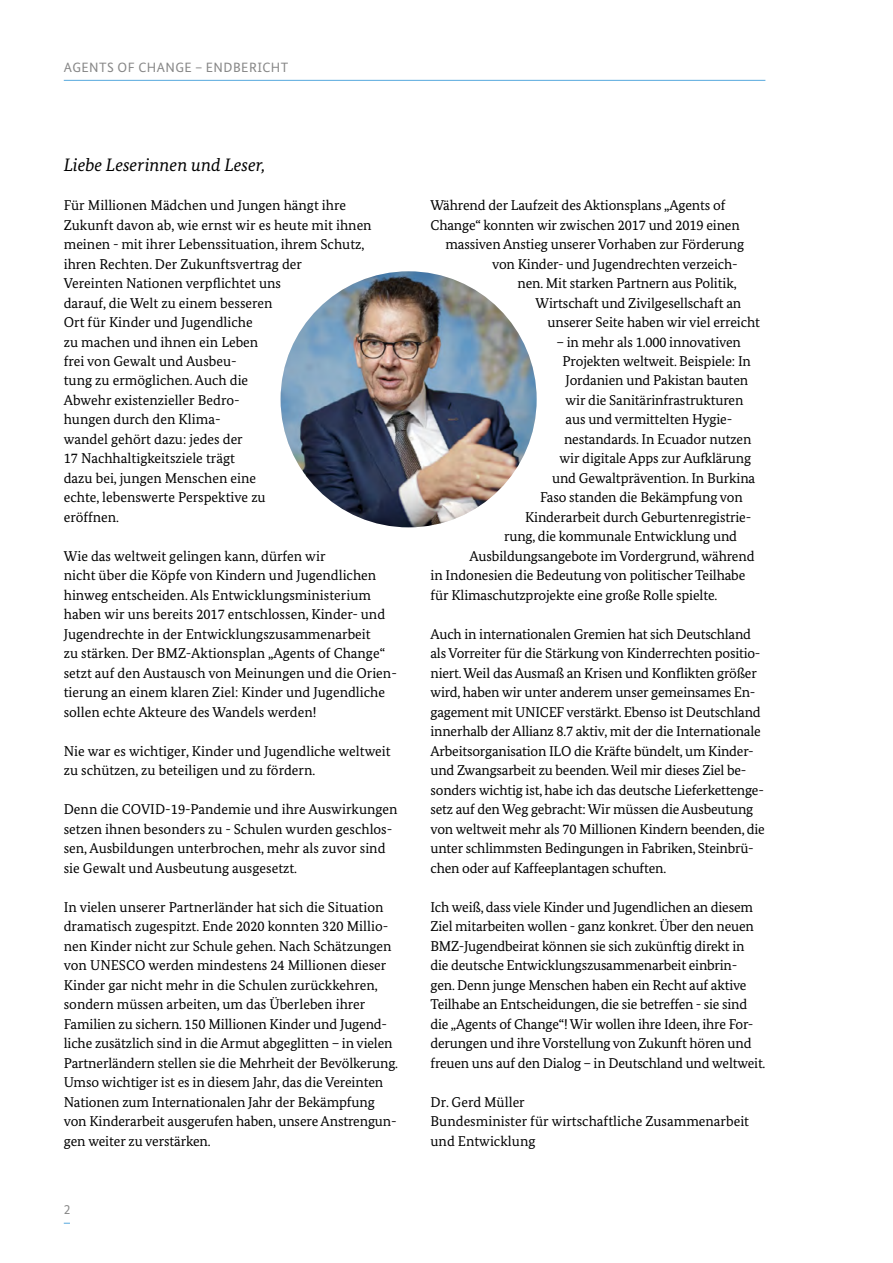
<style>
.page{position:relative;width:893px;height:1263px;background:#fff}
.page>*{position:absolute;margin:0;border:0;box-sizing:border-box;transform-origin:0 0}
.t1{font:italic 18px "Bundes Serif";color:#000}
.t2{font:14.25px/19.5px "Bundes Serif";letter-spacing:-.01em;color:#000}
.t3{font:13.5px "Bundes Sans";letter-spacing:.03em;color:#878787}
</style>
<div class="page">
<hr style="left:64px;top:80px;width:701px;height:1px;background:#56a8dd">
<img style="left:281px;top:271px;width:256px;height:256px;border-radius:128px">
<p class="t3" style="left:64px;top:59px;width:226px">AGENTS OF CHANGE – ENDBERICHT</p>
<p class="t1" style="left:64px;top:154px;width:203px">Liebe Leserinnen und Leser,</p>
<p class="t2" style="left:64px;top:195px;width:309px">Für Millionen Mädchen und Jungen hängt ihre Zukunft davon ab, wie ernst wir es heute mit ihnen meinen - mit ihrer Lebenssituation, ihrem Schutz, ihren Rechten. Der Zukunftsvertrag der<br>Vereinten Nationen verpflichtet uns<br>darauf, die Welt zu einem besseren<br>Ort für Kinder und Jugendliche<br>zu machen und ihnen ein Leben<br>frei von Gewalt und Ausbeu-<br>tung zu ermöglichen. Auch die<br>Abwehr existenzieller Bedro-<br>hungen durch den Klima-<br>wandel gehört dazu: jedes der<br>17 Nachhaltigkeitsziele trägt<br>dazu bei, jungen Menschen eine<br>echte, lebenswerte Perspektive zu<br>eröffnen.</p>
<p class="t2" style="left:64px;top:546px;width:335px">Wie das weltweit gelingen kann, dürfen wir<br>nicht über die Köpfe von Kindern und Jugendlichen hinweg entscheiden. Als Entwicklungsministerium haben wir uns bereits 2017 entschlossen, Kinder- und Jugendrechte in der Entwicklungszusammenarbeit<br>zu stärken. Der BMZ-Aktionsplan „Agents of Change“ setzt auf den Austausch von Meinungen und die Orien&shy;tierung an einem klaren Ziel: Kinder und Jugendliche sollen echte Akteure des Wandels werden!</p>
<p class="t2" style="left:64px;top:741px;width:328px">Nie war es wichtiger, Kinder und Jugendliche weltweit zu schützen, zu beteiligen und zu fördern.</p>
<p class="t2" style="left:64px;top:800px;width:335px">Denn die COVID-19-Pandemie und ihre Auswirkungen setzen ihnen besonders zu - Schulen wurden geschlos&shy;sen, Ausbildungen unterbrochen, mehr als zuvor sind sie Gewalt und Ausbeutung ausgesetzt.</p>
<p class="t2" style="left:64px;top:897px;width:336px">In vielen unserer Partnerländer hat sich die Situation dramatisch zugespitzt. Ende 2020 konnten 320 Millio&shy;nen Kinder nicht zur Schule gehen. Nach Schätzungen von UNESCO werden mindestens 24 Millionen dieser Kinder gar nicht mehr in die Schulen zurückkehren, sondern müssen arbeiten, um das Überleben ihrer Familien zu sichern. 150 Millionen Kinder und Jugend&shy;liche zusätzlich sind in die Armut abgeglitten – in vielen Partnerländern stellen sie die Mehrheit der Bevölkerung.<br>Umso wichtiger ist es in diesem Jahr, das die Vereinten Nationen zum Internationalen Jahr der Bekämpfung von Kinderarbeit ausgerufen haben, unsere Anstrengun&shy;gen weiter zu verstärken.</p>
<p class="t3" style="left:64px;top:1201px;width:8px">2</p>
<p class="t2" style="left:431px;top:195px;width:296px">Während der Laufzeit des Aktionsplans „Agents of</p>
<p class="t2" style="left:431px;top:215px;width:311px">Change“ konnten wir zwischen 2017 und 2019 einen</p>
<p class="t2" style="left:446px;top:234px;width:300px">massiven Anstieg unserer Vorhaben zur Förderung</p>
<p class="t2" style="left:492px;top:254px;width:247px">von Kinder- und Jugendrechten verzeich-</p>
<p class="t2" style="left:518px;top:273px;width:221px">nen. Mit starken Partnern aus Politik,</p>
<p class="t2" style="left:536px;top:293px;width:207px">Wirtschaft und Zivilgesellschaft an</p>
<p class="t2" style="left:548px;top:312px;width:214px">unserer Seite haben wir viel erreicht</p>
<p class="t2" style="left:557px;top:332px;width:186px">– in mehr als 1.000 innovativen</p>
<p class="t2" style="left:563px;top:351px;width:190px">Projekten weltweit. Beispiele: In</p>
<p class="t2" style="left:566px;top:371px;width:184px">Jordanien und Pakistan bauten</p>
<p class="t2" style="left:566px;top:390px;width:179px">wir die Sanitärinfrastrukturen</p>
<p class="t2" style="left:566px;top:410px;width:168px">aus und vermittelten Hygie-</p>
<p class="t2" style="left:564px;top:429px;width:189px">nestandards. In Ecuador nutzen</p>
<p class="t2" style="left:560px;top:449px;width:193px">wir digitale Apps zur Aufklärung</p>
<p class="t2" style="left:552px;top:468px;width:205px">und Gewaltprävention. In Burkina</p>
<p class="t2" style="left:540px;top:488px;width:204px">Faso standen die Bekämpfung von</p>
<p class="t2" style="left:525px;top:507px;width:228px">Kinderarbeit durch Geburtenregistrie-</p>
<p class="t2" style="left:504px;top:527px;width:235px">rung, die kommunale Entwicklung und</p>
<p class="t2" style="left:470px;top:546px;width:286px">Ausbildungsangebote im Vordergrund, während</p>
<p class="t2" style="left:431px;top:566px;width:316px">in Indonesien die Bedeutung von politischer Teilhabe</p>
<p class="t2" style="left:431px;top:585px;width:288px">für Klimaschutzprojekte eine große Rolle spielte.</p>
<p class="t2" style="left:431px;top:624px;width:336px">Auch in internationalen Gremien hat sich Deutschland als Vorreiter für die Stärkung von Kinderrechten positio&shy;niert. Weil das Ausmaß an Krisen und Konflikten größer wird, haben wir unter anderem unser gemeinsames En&shy;gagement mit UNICEF verstärkt. Ebenso ist Deutschland innerhalb der Allianz 8.7 aktiv, mit der die Internationale Arbeitsorganisation ILO die Kräfte bündelt, um Kinder&shy;und Zwangsarbeit zu beenden. Weil mir dieses Ziel be&shy;sonders wichtig ist, habe ich das deutsche Lieferkettenge&shy;setz auf den Weg gebracht: Wir müssen die Ausbeutung von weltweit mehr als 70 Millionen Kindern beenden, die unter schlimmsten Bedingungen in Fabriken, Steinbrü&shy;chen oder auf Kaffeeplantagen schuften.</p>
<p class="t2" style="left:431px;top:897px;width:336px">Ich weiß, dass viele Kinder und Jugendlichen an diesem Ziel mitarbeiten wollen - ganz konkret. Über den neuen BMZ-Jugendbeirat können sie sich zukünftig direkt in die deutsche Entwicklungszusammenarbeit einbrin-<br>gen. Denn junge Menschen haben ein Recht auf aktive Teilhabe an Entscheidungen, die sie betreffen - sie sind die „Agents of Change“! Wir wollen ihre Ideen, ihre For&shy;derungen und ihre Vorstellung von Zukunft hören und freuen uns auf den Dialog – in Deutschland und weltweit.</p>
<p class="t2" style="left:431px;top:1092px;width:320px">Dr. Gerd Müller<br>Bundesminister für wirtschaftliche Zusammenarbeit und Entwicklung</p>
</div>
